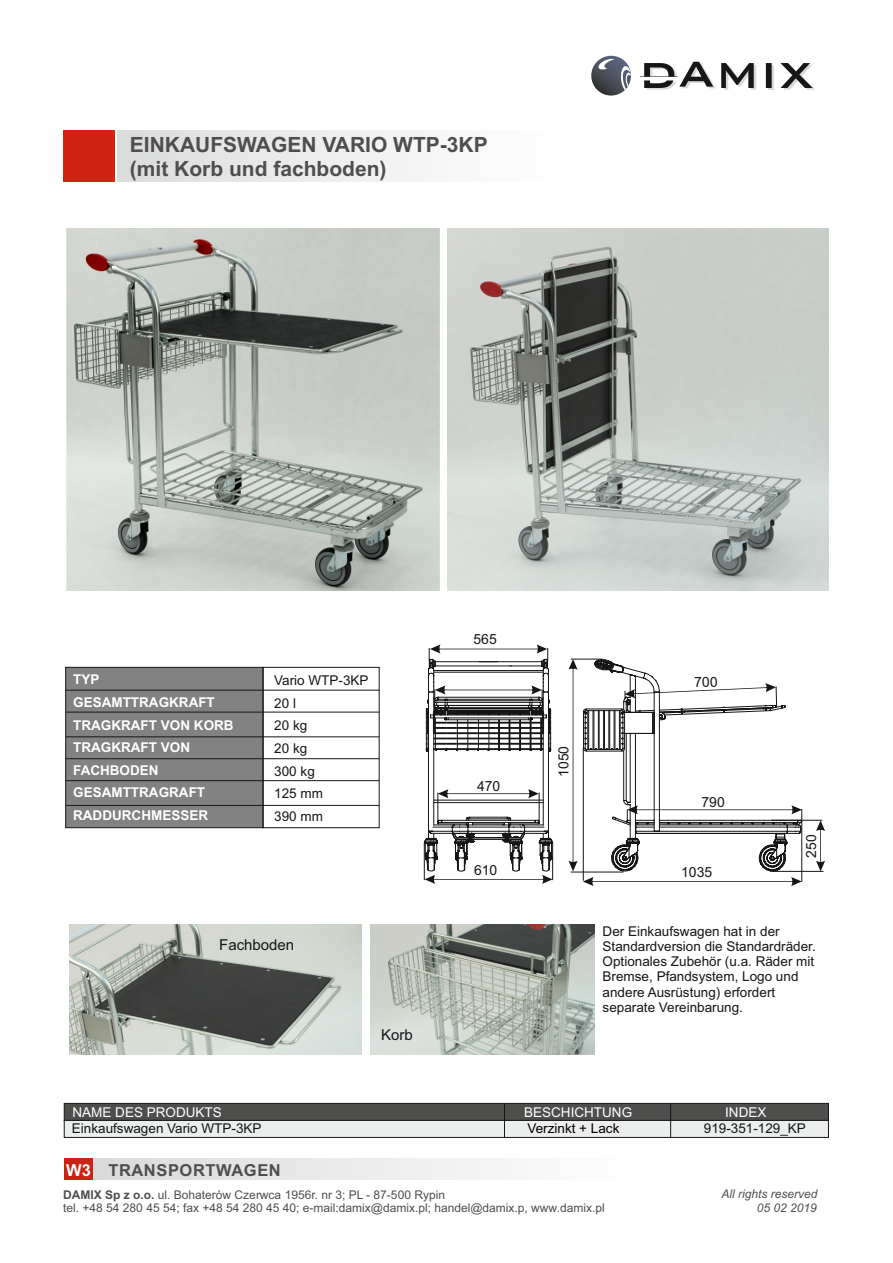
<style>
.page{position:relative;width:893px;height:1263px;background:#fff}
.page>*{position:absolute;margin:0;border:0;box-sizing:border-box;transform-origin:0 0}
.t1{font:700 21px/23.4px "Arial";color:#4e4e4d}
.t2{font:700 16.5px "Arial";letter-spacing:.035em;color:#4e4e4d}
.t3{font:15px "Arial";color:#151616}
.t4{font:13.95px "Arial";color:#151616}
.t5{font:13.5px/22.6px "Arial";color:#151616}
.t6{font:700 13.5px/22.6px "Arial";color:#fff}
.t7{font:13.5px "Arial";color:#fff}
.t8{font:13.5px "Arial";color:#000}
.t9{font:12px "Arial";color:#4e4e4d}
.t10{font:italic 12px "Arial";color:#4e4e4d}
.s1{color:#fff}
.s2{font-weight:700}
</style>
<div class="page">
<img style="left:66px;top:228px;width:374px;height:362px">
<img style="left:447px;top:228px;width:382px;height:362px">
<div style="left:65px;top:667px;width:198px;height:161px;background:#818281"></div>
<div style="left:263px;top:667px;width:117px;height:161px;border:1px solid #151616"></div>
<hr style="left:66px;top:690px;width:313px;height:1px;background:#151616">
<hr style="left:66px;top:712px;width:313px;height:1px;background:#151616">
<hr style="left:66px;top:758px;width:313px;height:1px;background:#151616">
<hr style="left:66px;top:780px;width:313px;height:1px;background:#151616">
<hr style="left:66px;top:737px;width:313px;height:1px;background:#151616">
<hr style="left:771px;top:871px;width:52px;height:1px;background:#151616">
<hr style="left:771px;top:820px;width:51px;height:1px;background:#151616">
<svg style="left:816px;top:820px;width:9px;height:51px"></svg>
<svg style="left:424px;top:644px;width:129px;height:240px"></svg>
<img style="left:370px;top:924px;width:224px;height:130px">
<img style="left:69px;top:924px;width:292px;height:130px">
<hr style="left:66px;top:805px;width:313px;height:1px;background:#151616">
<svg style="left:63px;top:1103px;width:766px;height:35px;background:#919291"></svg>
<hr style="left:504px;top:1104px;width:1px;height:33px;background:#151616">
<hr style="left:670px;top:1104px;width:1px;height:33px;background:#151616">
<svg style="left:640px;top:62px;width:175px;height:28px"></svg>
<svg style="left:591px;top:56px;width:40px;height:40px"></svg>
<svg style="left:598px;top:58px;width:33px;height:32px"></svg>
<div style="left:118px;top:130px;width:711px;height:51px;background:linear-gradient(to right,#e1e2e2,#fff)"></div>
<div style="left:64px;top:130px;width:51px;height:51px;background:#d02314"></div>
<div style="left:93px;top:1158px;width:735px;height:22px;background:linear-gradient(to right,#dcdcdc,#fff)"></div>
<div style="left:64px;top:1158px;width:28px;height:22px;background:#ca2213"></div>
<svg style="left:568px;top:658px;width:234px;height:228px"></svg>
<h1 class="t1" style="left:130px;top:135px;width:359px">EINKAUFSWAGEN VARIO WTP-3KP (mit Korb und fachboden)</h1>
<p class="t6" style="left:73px;top:669px;width:162px">TYP<br>GESAMTTRAGKRAFT<br>TRAGKRAFT VON KORB<br>TRAGKRAFT VON<br>FACHBODEN<br>GESAMTTRAGRAFT<br>RADDURCHMESSER</p>
<p class="t5" style="left:274px;top:670px;width:96px">Vario WTP-3KP<br>20 l<br>20 kg<br>20 kg<br>300 kg<br>125 mm<br>390 mm</p>
<p class="t3" style="left:219px;top:939px;width:77px">Fachboden</p>
<p class="t3" style="left:381px;top:1029px;width:33px">Korb</p>
<p class="t4" style="left:473px;top:634px;width:25px">565</p>
<p class="t4" style="left:477px;top:781px;width:25px">470</p>
<p class="t4" style="left:474px;top:865px;width:25px">610</p>
<p class="t4" style="left:558px;top:777px;width:33px;rotate:-90deg">1050</p>
<p class="t4" style="left:701px;top:797px;width:25px">790</p>
<p class="t4" style="left:681px;top:867px;width:33px">1035</p>
<p class="t4" style="left:806px;top:858px;width:25px;rotate:-90deg">250</p>
<p class="t5" style="left:603px;top:921px;width:179px">Der Einkaufswagen hat in der</p>
<p class="t5" style="left:603px;top:951px;width:213px">Optionales Zubehör (u.a. Räder mit</p>
<p class="t5" style="left:603px;top:985px;width:174px;line-height:15.1px">andere Ausrüstung) erfordert separate Vereinbarung.</p>
<p class="t5" style="left:603px;top:936px;width:215px">Standardversion die Standardräder.</p>
<p class="t5" style="left:603px;top:967px;width:197px">Bremse, Pfandsystem, Logo und</p>
<p class="t7" style="left:73px;top:1107px;width:151px">NAME DES PRODUKTS</p>
<p class="t7" style="left:524px;top:1107px;width:110px">BESCHICHTUNG</p>
<p class="t7" style="left:725px;top:1107px;width:43px">INDEX</p>
<p class="t5" style="left:72px;top:1118px;width:191px">Einkaufswagen Vario WTP-3KP</p>
<p class="t8" style="left:527px;top:1123px;width:93px">Verzinkt + Lack</p>
<p class="t2" style="left:66px;top:1164px;width:216px"><span class="s1">W3</span> TRANSPORTWAGEN</p>
<p class="t5" style="left:704px;top:1118px;width:104px">919-351-129_KP</p>
<p class="t9" style="left:63px;top:1190px;width:383px"><span class="s2">DAMIX Sp z o.o.</span> ul. Bohaterów Czerwca 1956r. nr 3; PL - 87-500 Rypin</p>
<p class="t10" style="left:721px;top:1189px;width:98px">All rights reserved</p>
<p class="t9" style="left:63px;top:1203px;width:543px">tel. +48 54 280 45 54; fax +48 54 280 45 40; e-mail:damix@damix.pl; handel@damix.p, www.damix.pl</p>
<p class="t10" style="left:757px;top:1203px;width:62px">05 02 2019</p>
</div>
